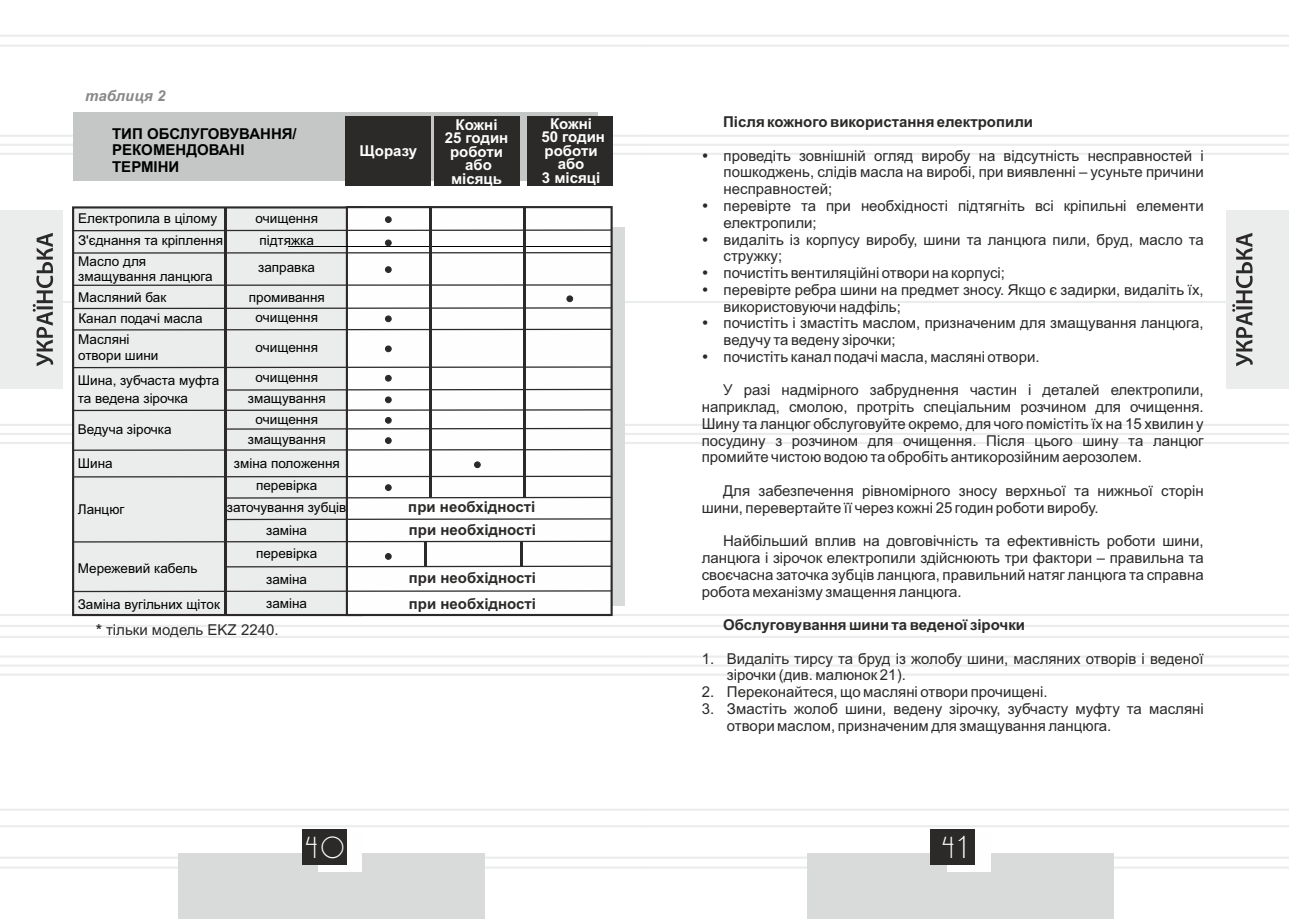
<style>
.page{position:relative;width:1289px;height:919px;background:#fff}
.page>*{position:absolute;margin:0;border:0;box-sizing:border-box;transform-origin:0 0}
.t1{font:26.25px "DS Standart Cyr";color:#fefefe}
.t2{font:15px/16.8px "Arial";color:#2b2a29}
.t3{font:700 15px/22.5px "Arial";color:#2b2a29}
.t4{font:700 15px/13.5px "Arial";color:#fefefe;text-align:center}
.t5{font:700 15px/16.8px "Arial";color:#000}
.t6{font:italic 700 15px "Arial";color:#898989}
.t7{font:13.5px/22.4px "Arial";color:#000}
.s1{font-weight:700}
</style>
<div class="page">
<hr style="left:644px;top:135px;width:644px;height:2px;background:#ebecec">
<hr style="left:644px;top:153px;width:644px;height:2px;background:#ebecec">
<hr style="left:644px;top:442px;width:644px;height:2px;background:#ebecec">
<hr style="left:644px;top:614px;width:644px;height:2px;background:#ebecec">
<hr style="left:644px;top:635px;width:644px;height:3px;background:#ebecec">
<hr style="left:644px;top:655px;width:644px;height:2px;background:#ebecec">
<hr style="left:644px;top:673px;width:644px;height:2px;background:#ebecec">
<hr style="left:644px;top:856px;width:644px;height:2px;background:#ebecec">
<hr style="left:644px;top:866px;width:644px;height:2px;background:#ebecec">
<hr style="left:644px;top:35px;width:644px;height:2px;background:#ebecec">
<hr style="left:644px;top:45px;width:644px;height:2px;background:#ebecec">
<hr style="left:644px;top:808px;width:644px;height:2px;background:#ebecec">
<hr style="left:644px;top:825px;width:644px;height:2px;background:#ebecec">
<hr style="left:644px;top:301px;width:644px;height:2px;background:#ebecec">
<hr style="left:0;top:135px;width:644px;height:2px;background:#ebecec">
<svg style="left:0;top:143px;width:1288px;height:4px"></svg>
<hr style="left:0;top:153px;width:644px;height:2px;background:#ebecec">
<hr style="left:0;top:442px;width:644px;height:2px;background:#ebecec">
<hr style="left:0;top:614px;width:644px;height:2px;background:#ebecec">
<hr style="left:0;top:625px;width:1288px;height:2px;background:#ebecec">
<hr style="left:0;top:635px;width:644px;height:3px;background:#ebecec">
<hr style="left:0;top:655px;width:644px;height:2px;background:#ebecec">
<hr style="left:0;top:664px;width:1288px;height:3px;background:#f0f1f1">
<hr style="left:0;top:673px;width:644px;height:2px;background:#ebecec">
<hr style="left:0;top:856px;width:644px;height:2px;background:#ebecec">
<hr style="left:0;top:866px;width:644px;height:2px;background:#ebecec">
<hr style="left:0;top:35px;width:644px;height:2px;background:#ebecec">
<hr style="left:0;top:45px;width:644px;height:2px;background:#ebecec">
<hr style="left:0;top:808px;width:644px;height:2px;background:#ebecec">
<hr style="left:0;top:825px;width:644px;height:2px;background:#ebecec">
<hr style="left:0;top:301px;width:644px;height:2px;background:#ebecec">
<div style="left:178px;top:853px;width:307px;height:65px;background:#d9dada"></div>
<div style="left:318px;top:832px;width:44px;height:39px;background:#fefefe"></div>
<div style="left:301px;top:829px;width:45px;height:36px;background:#2b2a29"></div>
<div style="left:0;top:210px;width:62px;height:179px;background:#ebecec"></div>
<svg style="left:33px;top:233px;width:20px;height:133px"></svg>
<div style="left:807px;top:853px;width:306px;height:65px;background:#d9dada"></div>
<div style="left:946px;top:832px;width:44px;height:39px;background:#fefefe"></div>
<div style="left:930px;top:829px;width:45px;height:36px;background:#2b2a29"></div>
<div style="left:1226px;top:210px;width:62px;height:179px;background:#ebecec"></div>
<svg style="left:1232px;top:233px;width:20px;height:133px"></svg>
<div style="left:290px;top:228px;width:334px;height:378px;background:#d9dada"></div>
<div style="left:72px;top:206px;width:273px;height:411px;background:#ebecec"></div>
<div style="left:345px;top:206px;width:268px;height:411px;background:#fefefe"></div>
<svg style="left:72px;top:408px;width:541px;height:3px;background:#9c9c9c"></svg>
<hr style="left:224px;top:207px;width:2px;height:408px;background:#2b2a29">
<div style="left:73px;top:112px;width:525px;height:68px;background:#c5c6c6"></div>
<div style="left:346px;top:116px;width:85px;height:70px;background:#2b2a29"></div>
<svg style="left:72px;top:229px;width:541px;height:3px;background:#9b9b9b"></svg>
<hr style="left:73px;top:252px;width:539px;height:1px;background:#2b2a29">
<hr style="left:73px;top:284px;width:539px;height:2px;background:#2b2a29">
<svg style="left:72px;top:328px;width:541px;height:3px"></svg>
<svg style="left:72px;top:448px;width:541px;height:3px;background:#9b9b9b"></svg>
<svg style="left:72px;top:475px;width:541px;height:3px"></svg>
<svg style="left:72px;top:306px;width:541px;height:4px;background:#b0b0b0"></svg>
<svg style="left:72px;top:540px;width:541px;height:3px"></svg>
<svg style="left:72px;top:366px;width:541px;height:3px;background:#9b9b9b"></svg>
<div style="left:435px;top:116px;width:85px;height:70px;background:#2b2a29"></div>
<div style="left:527px;top:116px;width:85px;height:70px;background:#2b2a29"></div>
<hr style="left:430px;top:206px;width:2px;height:291px;background:#2b2a29">
<hr style="left:523px;top:206px;width:2px;height:291px;background:#2b2a29">
<svg style="left:226px;top:388px;width:386px;height:3px"></svg>
<svg style="left:226px;top:496px;width:386px;height:3px"></svg>
<svg style="left:226px;top:517px;width:386px;height:3px"></svg>
<svg style="left:226px;top:565px;width:386px;height:3px"></svg>
<svg style="left:385px;top:216px;width:6px;height:7px"></svg>
<svg style="left:385px;top:239px;width:6px;height:7px"></svg>
<svg style="left:385px;top:266px;width:6px;height:7px"></svg>
<div style="left:566px;top:295px;width:7px;height:7px;background:#2b2a29;border:1px solid #2b2a29;border-radius:50%"></div>
<svg style="left:385px;top:315px;width:6px;height:7px"></svg>
<svg style="left:385px;top:345px;width:6px;height:7px"></svg>
<svg style="left:385px;top:375px;width:6px;height:6px"></svg>
<svg style="left:385px;top:396px;width:6px;height:7px"></svg>
<svg style="left:0;top:417px;width:1288px;height:19px"></svg>
<svg style="left:385px;top:437px;width:6px;height:7px"></svg>
<svg style="left:474px;top:461px;width:6px;height:7px"></svg>
<svg style="left:385px;top:484px;width:6px;height:7px"></svg>
<hr style="left:424px;top:541px;width:2px;height:25px;background:#2b2a29">
<hr style="left:520px;top:541px;width:2px;height:25px;background:#2b2a29">
<svg style="left:385px;top:553px;width:6px;height:6px"></svg>
<svg style="left:72px;top:589px;width:540px;height:3px;background:#9d9d9c"></svg>
<p class="t6" style="left:85px;top:90px;width:82px">таблиця 2</p>
<p class="t5" style="left:112px;top:126px;width:186px">ТИП ОБСЛУГОВУВАННЯ/<br>РЕКОМЕНДОВАНІ<br>ТЕРМІНИ</p>
<p class="t7" style="left:78px;top:208px;width:141px">Електропила в цілому</p>
<p class="t7" style="left:255px;top:208px;width:64px">очищення</p>
<p class="t7" style="left:258px;top:257px;width:58px">заправка</p>
<p class="t7" style="left:249px;top:288px;width:77px;line-height:20.2px;text-align:center">промивання очищення</p>
<p class="t7" style="left:255px;top:334px;width:64px;line-height:29.4px">очищення очищення</p>
<p class="t7" style="left:248px;top:389px;width:79px;line-height:20.4px;text-align:center">змащування очищення змащування</p>
<p class="t7" style="left:227px;top:453px;width:121px;text-align:center">зміна положення перевірка заточування зубців заміна<br>перевірка</p>
<p class="t7" style="left:266px;top:569px;width:42px">заміна</p>
<p class="t7" style="left:78px;top:231px;width:147px;line-height:20.9px">З'єднання та кріплення<br>Масло для</p>
<p class="t7" style="left:78px;top:267px;width:136px;line-height:20.5px">змащування ланцюга<br>Масляний бак<br>Канал подачі масла</p>
<p class="t7" style="left:78px;top:333px;width:82px;line-height:15.1px">Масляні отвори шини</p>
<p class="t7" style="left:78px;top:372px;width:143px;line-height:17.9px">Шина, зубчаста муфта та ведена зірочка</p>
<p class="t7" style="left:78px;top:419px;width:95px">Ведуча зірочка</p>
<p class="t7" style="left:78px;top:454px;width:36px">Шина</p>
<p class="t7" style="left:78px;top:499px;width:48px">Ланцюг</p>
<p class="t7" style="left:259px;top:231px;width:56px">підтяжка</p>
<p class="t7" style="left:78px;top:558px;width:121px">Мережевий кабель</p>
<p class="t4" style="left:359px;top:145px;width:59px">Щоразу</p>
<p class="t4" style="left:444px;top:119px;width:65px">Кожні<br>25 годин роботи або місяць</p>
<p class="t4" style="left:541px;top:118px;width:65px">Кожні<br>50 годин роботи або<br>3 місяці</p>
<p class="t3" style="left:408px;top:497px;width:129px">при необхідності при необхідності</p>
<p class="t3" style="left:409px;top:567px;width:128px">при необхідності</p>
<p class="t7" style="left:78px;top:594px;width:144px">Заміна вугільних щіток</p>
<p class="t7" style="left:266px;top:593px;width:42px">заміна</p>
<p class="t3" style="left:409px;top:594px;width:128px">при необхідності</p>
<p class="t2" style="left:96px;top:623px;width:184px"><span class="s1">*</span> тільки модель EKZ 2240.</p>
<p class="t3" style="left:723px;top:112px;width:311px">Після кожного використання електропили</p>
<p class="t2" style="left:723px;top:148px;width:482px">проведіть зовнішній огляд виробу на відсутність несправностей і пошкоджень, слідів масла на виробі, при виявленні – усуньте причини несправностей;<br>перевірте та при необхідності підтягніть всі кріпильні елементи електропили;<br>видаліть із корпусу виробу, шини та ланцюга пили, бруд, масло та стружку;<br>почистіть вентиляційні отвори на корпусі;<br>перевірте ребра шини на предмет зносу. Якщо є задирки, видаліть їх, використовуючи надфіль;<br>почистіть і змастіть маслом, призначеним для змащування ланцюга, ведучу та ведену зірочки;<br>почистіть канал подачі масла, масляні отвори.</p>
<p class="t2" style="left:701px;top:383px;width:503px;text-align:justify;text-indent:21px">У разі надмірного забруднення частин і деталей електропили, наприклад, смолою, протріть спеціальним розчином для очищення.<br>Шину та ланцюг обслуговуйте окремо, для чого помістіть їх на 15 хвилин у посудину з розчином для очищення. Після цього шину та ланцюг промийте чистою водою та обробіть антикорозійним аерозолем.</p>
<p class="t2" style="left:701px;top:483px;width:503px;text-indent:21px">Для забезпечення рівномірного зносу верхньої та нижньої сторін шини, перевертайте її через кожні 25 годин роботи виробу.</p>
<p class="t2" style="left:701px;top:534px;width:503px;text-align:justify;text-indent:21px">Найбільший вплив на довговічність та ефективність роботи шини, ланцюга і зірочок електропили здійснюють три фактори – правильна та своєчасна заточка зубців ланцюга, правильний натяг ланцюга та справна робота механізму змащення ланцюга.</p>
<p class="t3" style="left:723px;top:615px;width:303px">Обслуговування шини та веденої зірочки</p>
<p class="t2" style="left:727px;top:651px;width:478px;text-indent:-25px">1. Видаліть тирсу та бруд із жолобу шини, масляних отворів і веденої зірочки (див. малюнок 21).</p>
<p class="t2" style="left:701px;top:685px;width:347px">2. Переконайтеся, що масляні отвори прочищені.</p>
<p class="t2" style="left:727px;top:701px;width:478px;text-indent:-25px">3. Змастіть жолоб шини, ведену зірочку, зубчасту муфту та масляні отвори маслом, призначеним для змащування ланцюга.</p>
<h1 class="t1" style="left:305px;top:836px;width:40px">40</h1>
<h1 class="t1" style="left:942px;top:836px;width:25px">41</h1>
</div>
